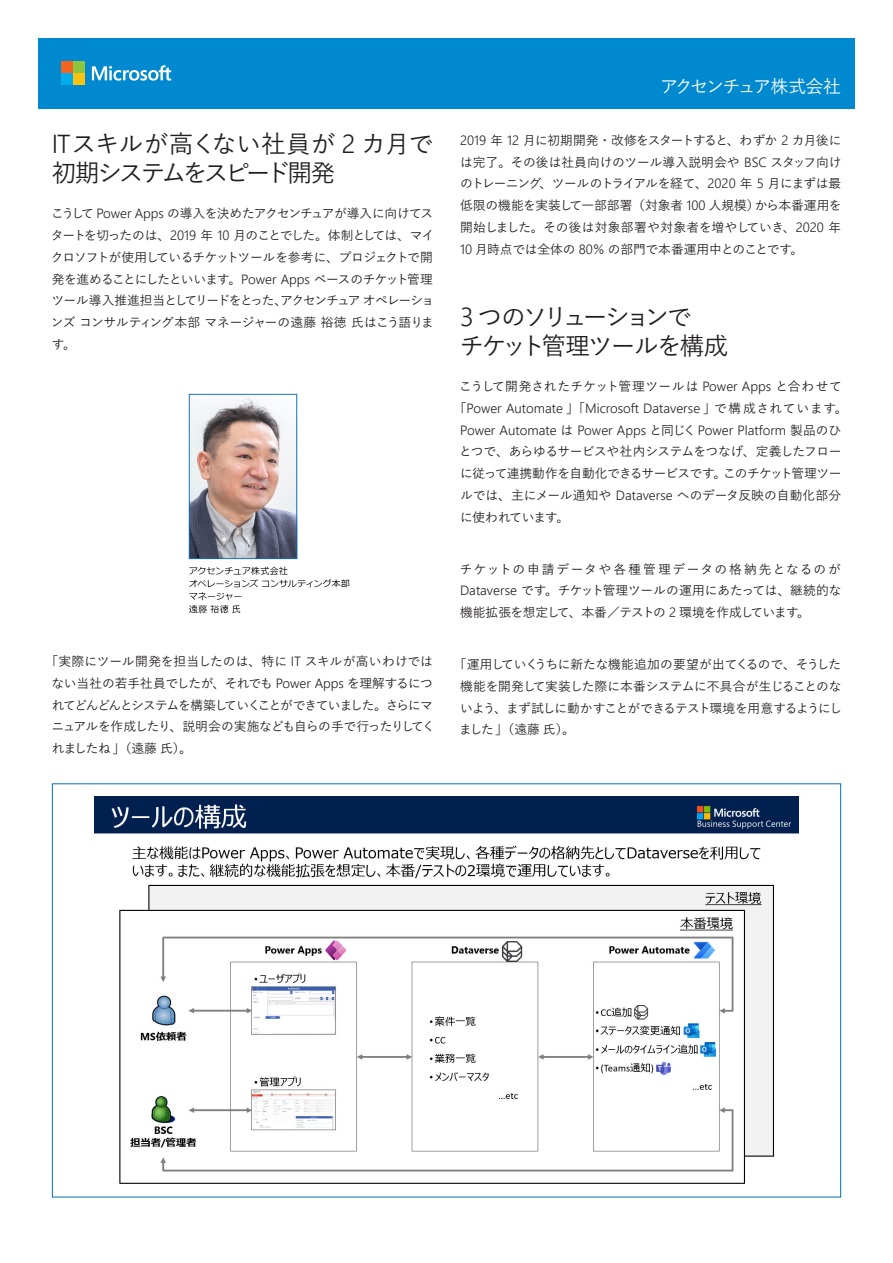
<style>
.page{position:relative;width:893px;height:1263px;background:#fff}
.page>*{position:absolute;margin:0;border:0;box-sizing:border-box;transform-origin:0 0}
.t1{font:500 24.75px/28.5px "Yu Go";letter-spacing:-.095em;color:#231f20}
.t2{font:500 18px "Yu Go";letter-spacing:-.105em;color:#fff}
.t3{font:300 13.35px/21.8px "Segoe Pro";color:#231f20;text-align:center}
.t4{font:500 12.75px/21.8px "Yu Go";letter-spacing:-.03em;color:#231f20;text-align:justify}
.t5{font:500 12.75px/21.8px "Yu Go";letter-spacing:-.05em;color:#231f20}
.t6{font:500 12.75px "Yu Go";letter-spacing:.02em;color:#231f20}
.s1{font-family:"Segoe Pro";font-weight:300;font-size:25.95px}
.s2{font-family:"Segoe Pro";font-weight:300;font-size:13.35px}
.s3{font-family:"Yu Go";font-weight:500;font-size:12.75px}
</style>
<div class="page">
<div style="left:38px;top:38px;width:817px;height:70px;background:#0089cf"></div>
<svg style="left:92px;top:65px;width:79px;height:16px"></svg>
<div style="left:62px;top:62px;width:11px;height:11px;background:#f36421"></div>
<div style="left:74px;top:62px;width:11px;height:11px;background:#8bc63e"></div>
<div style="left:62px;top:74px;width:11px;height:11px;background:#00aeef"></div>
<div style="left:74px;top:74px;width:11px;height:11px;background:#fec210"></div>
<img style="left:95px;top:796px;width:703px;height:388px">
<img style="left:188px;top:393px;width:162px;height:221px">
<h1 class="t1" style="left:52px;top:127px;width:383px"><span class="s1">IT</span>スキルが高くない社員が <span class="s1">2</span> カ月で初期システムをスピード開発</h1>
<p class="t4" style="left:51px;top:201px;width:385px">こうして <span class="s2">Power Apps</span> の導入を決めたアクセンチュアが導入に向けてスタートを切ったのは、<span class="s2">2019</span> 年 <span class="s2">10</span> 月のことでした。体制としては、マイクロソフトが使用しているチケットツールを参考に、プロジェクトで開発を進めることにしたといいます。<span class="s2">Power Apps</span> ベースのチケット管理ツール導入推進担当としてリードをとった、アクセンチュアオペレーションズコンサルティング本部マネージャーの遠藤裕徳氏はこう語ります。</p>
<p class="t5" style="left:51px;top:649px;width:385px;text-indent:-6px">「実際にツール開発を担当したのは、特に <span class="s2">IT</span> スキルが高いわけではない当社の若手社員でしたが、それでも <span class="s2">Power Apps</span> を理解するにつれてどんどんとシステムを構築していくことができていました。さらにマニュアルを作成したり、説明会の実施なども自らの手で行ったりしてくれましたね」（遠藤氏）。</p>
<h2 class="t2" style="left:660px;top:69px;width:182px">アクセンチュア株式会社</h2>
<p class="t4" style="left:460px;top:128px;width:383px"><span class="s2">2019</span> 年 <span class="s2">12</span> 月に初期開発・改修をスタートすると、わずか <span class="s2">2</span> カ月後には完了。その後は社員向けのツール導入説明会や <span class="s2">BSC</span> スタッフ向けのトレーニング、ツールのトライアルを経て、<span class="s2">2020</span> 年 <span class="s2">5</span> 月にまずは最低限の機能を実装して一部部署（対象者 <span class="s2">100</span> 人規模）から本番運用を開始しました。その後は対象部署や対象者を増やしていき、<span class="s2">2020</span> 年<span class="s2">10</span> 月時点では全体の <span class="s2">80</span>％の部門で本番運用中とのことです。</p>
<h1 class="t1" style="left:459px;top:300px;width:270px"><span class="s1">3</span> つのソリューションで<br>チケット管理ツールを構成</h1>
<p class="t6" style="left:459px;top:375px;width:384px">こうして開発されたチケット管理ツールは <span class="s2">Power Apps</span> と合わせて</p>
<p class="t3" style="left:454px;top:397px;width:395px"><span class="s3">「</span>Power Automate <span class="s3">」「</span>Microsoft Dataverse <span class="s3">」で構成されています。<br></span>Power Automate <span class="s3">は</span> Power Apps <span class="s3">と同じく</span> Power Platform <span class="s3">製品のひ</span></p>
<p class="t4" style="left:459px;top:439px;width:384px">とつで、あらゆるサービスや社内システムをつなげ、定義したフローに従って連携動作を自動化できるサービスです。このチケット管理ツールでは、主にメール通知や <span class="s2">Dataverse</span> へのデータ反映の自動化部分に使われています。</p>
<p class="t4" style="left:460px;top:556px;width:383px">チケットの申請データや各種管理データの格納先となるのが<span class="s2">Dataverse</span> です。チケット管理ツールの運用にあたっては、継続的な機能拡張を想定して、本番／テストの <span class="s2">2</span> 環境を作成しています。</p>
<p class="t4" style="left:459px;top:652px;width:385px;text-indent:-5px">「運用していくうちに新たな機能追加の要望が出てくるので、そうした機能を開発して実装した際に本番システムに不具合が生じることのないよう、まず試しに動かすことができるテスト環境を用意するようにしました」（遠藤氏）。</p>
</div>
